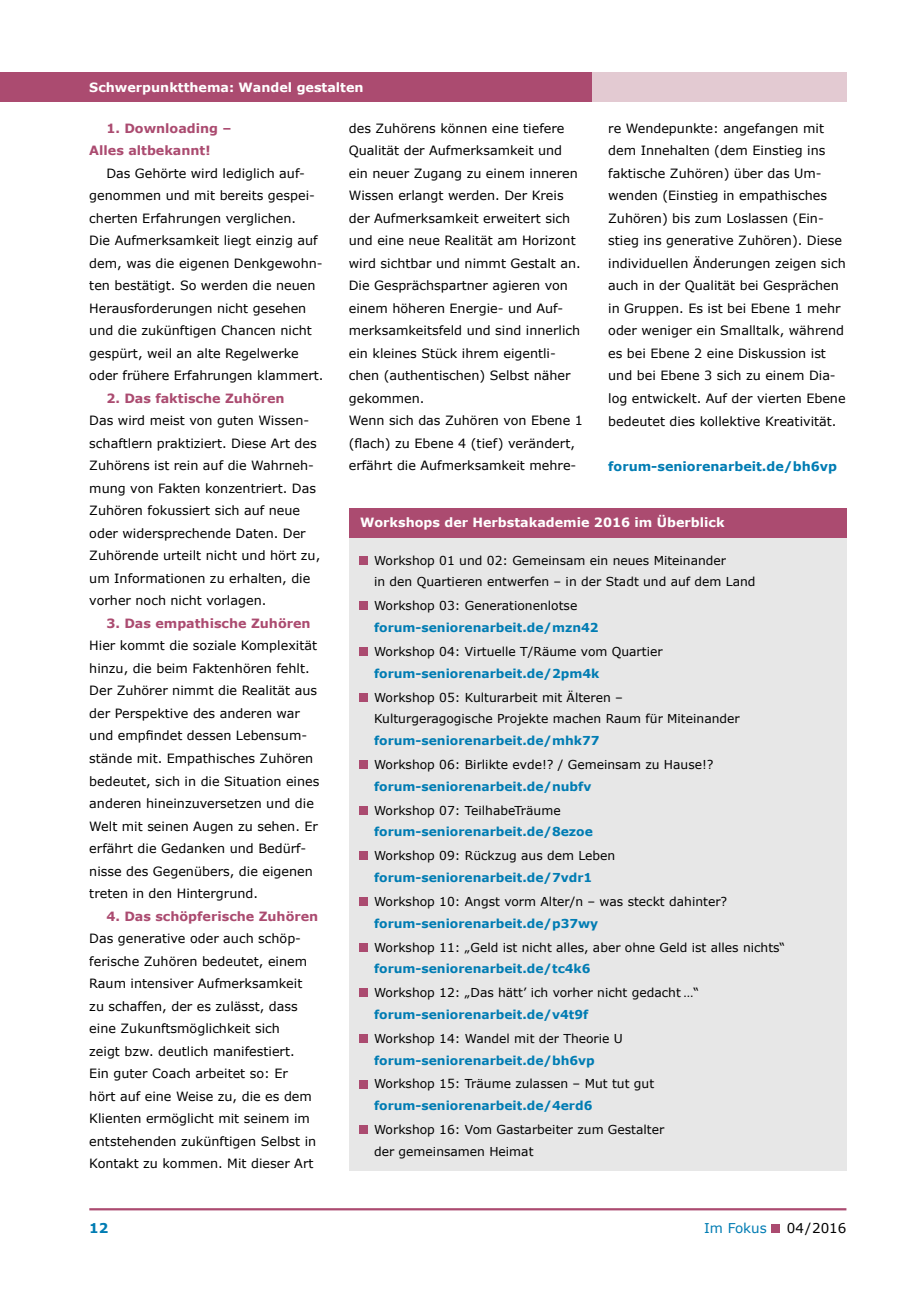
<style>
.page{position:relative;width:906px;height:1289px;background:#fff}
.page>*{position:absolute;margin:0;border:0;box-sizing:border-box;transform-origin:0 0}
.t1{font:13.5px "Verdana";color:#007cb3}
.t2{font:13.5px "Verdana";color:#000}
.t3{font:700 13.5px "Verdana";color:#007cb3}
.t4{font:12.75px/22.5px "Verdana";color:#000}
.t5{font:700 12.75px/22.5px "Verdana";color:#ab4b70}
.t6{font:700 12.75px "Verdana";color:#fff}
.t7{font:700 12.75px "Verdana";color:#007cb3}
.t8{font:12.3px/21.8px "Verdana";color:#000}
.t9{font:700 12.3px "Verdana";color:#007cb3}
</style>
<div class="page">
<div style="left:771px;top:1224px;width:9px;height:8px;background:#ab4b70"></div>
<hr style="left:89px;top:1208px;width:757px;height:2px;background:#ab4b70">
<div style="left:591px;top:72px;width:255px;height:30px;background:#e3cad2"></div>
<div style="left:0;top:72px;width:591px;height:30px;background:#ab4b70"></div>
<div style="left:349px;top:534px;width:497px;height:637px;background:#e7e7e7"></div>
<div style="left:349px;top:508px;width:497px;height:29px;background:#ab4b70"></div>
<div style="left:359px;top:556px;width:9px;height:8px;background:#ab4b70"></div>
<div style="left:359px;top:601px;width:9px;height:9px;background:#ab4b70"></div>
<div style="left:359px;top:647px;width:9px;height:9px;background:#ab4b70"></div>
<div style="left:359px;top:693px;width:9px;height:8px;background:#ab4b70"></div>
<div style="left:359px;top:760px;width:9px;height:9px;background:#ab4b70"></div>
<div style="left:359px;top:806px;width:9px;height:8px;background:#ab4b70"></div>
<div style="left:359px;top:851px;width:9px;height:9px;background:#ab4b70"></div>
<div style="left:359px;top:897px;width:9px;height:8px;background:#ab4b70"></div>
<div style="left:359px;top:943px;width:9px;height:8px;background:#ab4b70"></div>
<div style="left:359px;top:988px;width:9px;height:9px;background:#ab4b70"></div>
<div style="left:359px;top:1034px;width:9px;height:8px;background:#ab4b70"></div>
<div style="left:359px;top:1079px;width:9px;height:9px;background:#ab4b70"></div>
<div style="left:359px;top:1125px;width:9px;height:9px;background:#ab4b70"></div>
<hr style="left:905px;top:72px;width:1px;height:30px;background:#ab4b70">
<p class="t6" style="left:89px;top:79px;width:276px">Schwerpunktthema: Wandel gestalten</p>
<p class="t5" style="left:89px;top:117px;width:144px;text-indent:17px">1. Downloading –<br>Alles altbekannt!</p>
<p class="t4" style="left:89px;top:162px;width:236px;text-indent:17px">Das Gehörte wird lediglich auf&shy;genommen und mit bereits gespei&shy;cherten Erfahrungen verglichen.<br>Die Aufmerksamkeit liegt einzig auf dem, was die eigenen Denkgewohn&shy;ten bestätigt. So werden die neuen Herausforderungen nicht gesehen und die zukünftigen Chancen nicht gespürt, weil an alte Regelwerke oder frühere Erfahrungen klammert.</p>
<p class="t5" style="left:106px;top:387px;width:180px">2. Das faktische Zuhören</p>
<p class="t4" style="left:89px;top:409px;width:232px">Das wird meist von guten Wissen&shy;schaftlern praktiziert. Diese Art des Zuhörens ist rein auf die Wahrneh&shy;mung von Fakten konzentriert. Das Zuhören fokussiert sich auf neue oder widersprechende Daten. Der Zuhörende urteilt nicht und hört zu, um Informationen zu erhalten, die vorher noch nicht vorlagen.</p>
<p class="t5" style="left:106px;top:612px;width:206px">3. Das empathische Zuhören</p>
<p class="t4" style="left:89px;top:634px;width:232px">Hier kommt die soziale Komplexität hinzu, die beim Faktenhören fehlt.<br>Der Zuhörer nimmt die Realität aus der Perspektive des anderen war und empfindet dessen Lebensum&shy;stände mit. Empathisches Zuhören bedeutet, sich in die Situation eines anderen hineinzuversetzen und die Welt mit seinen Augen zu sehen. Er erfährt die Gedanken und Bedürf&shy;nisse des Gegenübers, die eigenen treten in den Hintergrund.</p>
<p class="t5" style="left:106px;top:904px;width:213px">4. Das schöpferische Zuhören</p>
<p class="t4" style="left:89px;top:927px;width:228px">Das generative oder auch schöp&shy;ferische Zuhören bedeutet, einem Raum intensiver Aufmerksamkeit zu schaffen, der es zulässt, dass eine Zukunftsmöglichkeit sich<br>zeigt bzw. deutlich manifestiert.<br>Ein guter Coach arbeitet so: Er hört auf eine Weise zu, die es dem Klienten ermöglicht mit seinem im entstehenden zukünftigen Selbst in Kontakt zu kommen. Mit dieser Art</p>
<p class="t4" style="left:349px;top:117px;width:236px">des Zuhörens können eine tiefere<br>Qualität der Aufmerksamkeit und ein neuer Zugang zu einem inneren<br>Wissen erlangt werden. Der Kreis der Aufmerksamkeit erweitert sich und eine neue Realität am Horizont wird sichtbar und nimmt Gestalt an.<br>Die Gesprächspartner agieren von einem höheren Energie- und Auf&shy;merksamkeitsfeld und sind innerlich ein kleines Stück ihrem eigentli&shy;chen (authentischen) Selbst näher gekommen.<br>Wenn sich das Zuhören von Ebene 1 (flach) zu Ebene 4 (tief) verändert, erfährt die Aufmerksamkeit mehre-</p>
<p class="t4" style="left:608px;top:117px;width:239px">re Wendepunkte: angefangen mit dem Innehalten (dem Einstieg ins faktische Zuhören) über das Um&shy;wenden (Einstieg in empathisches Zuhören) bis zum Loslassen (Ein&shy;stieg ins generative Zuhören). Diese individuellen Änderungen zeigen sich auch in der Qualität bei Gesprächen in Gruppen. Es ist bei Ebene 1 mehr oder weniger ein Smalltalk, während es bei Ebene 2 eine Diskussion ist und bei Ebene 3 sich zu einem Dia&shy;log entwickelt. Auf der vierten Ebene bedeutet dies kollektive Kreativität.</p>
<p class="t7" style="left:608px;top:457px;width:230px">forum-seniorenarbeit.de/bh6vp</p>
<p class="t6" style="left:360px;top:514px;width:366px">Workshops der Herbstakademie 2016 im Überblick</p>
<p class="t8" style="left:374px;top:549px;width:383px">Workshop 01 und 02: Gemeinsam ein neues Miteinander<br>in den Quartieren entwerfen – in der Stadt und auf dem Land</p>
<p class="t8" style="left:374px;top:595px;width:205px">Workshop 03: Generationenlotse</p>
<p class="t9" style="left:374px;top:619px;width:226px">forum-seniorenarbeit.de/mzn42</p>
<p class="t8" style="left:374px;top:640px;width:290px">Workshop 04: Virtuelle T/Räume vom Quartier</p>
<p class="t9" style="left:374px;top:665px;width:227px">forum-seniorenarbeit.de/2pm4k</p>
<p class="t8" style="left:374px;top:686px;width:367px">Workshop 05: Kulturarbeit mit Älteren –<br>Kulturgeragogische Projekte machen Raum für Miteinander</p>
<p class="t9" style="left:374px;top:732px;width:227px">forum-seniorenarbeit.de/mhk77</p>
<p class="t8" style="left:374px;top:753px;width:341px">Workshop 06: Birlikte evde!? / Gemeinsam zu Hause!?</p>
<p class="t9" style="left:374px;top:778px;width:219px">forum-seniorenarbeit.de/nubfv</p>
<p class="t8" style="left:374px;top:799px;width:188px">Workshop 07: TeilhabeTräume</p>
<p class="t9" style="left:374px;top:823px;width:220px">forum-seniorenarbeit.de/8ezoe</p>
<p class="t8" style="left:374px;top:845px;width:243px">Workshop 09: Rückzug aus dem Leben</p>
<p class="t9" style="left:374px;top:869px;width:220px">forum-seniorenarbeit.de/7vdr1</p>
<p class="t8" style="left:374px;top:890px;width:355px">Workshop 10: Angst vorm Alter/n – was steckt dahinter?</p>
<p class="t9" style="left:374px;top:915px;width:226px">forum-seniorenarbeit.de/p37wy</p>
<p class="t8" style="left:374px;top:936px;width:413px">Workshop 11: „Geld ist nicht alles, aber ohne Geld ist alles nichts“</p>
<p class="t9" style="left:374px;top:960px;width:218px">forum-seniorenarbeit.de/tc4k6</p>
<p class="t8" style="left:374px;top:982px;width:326px">Workshop 12: „Das hätt’ ich vorher nicht gedacht …“</p>
<p class="t9" style="left:374px;top:1006px;width:216px">forum-seniorenarbeit.de/v4t9f</p>
<p class="t8" style="left:374px;top:1027px;width:250px">Workshop 14: Wandel mit der Theorie U</p>
<p class="t9" style="left:374px;top:1052px;width:222px">forum-seniorenarbeit.de/bh6vp</p>
<p class="t8" style="left:374px;top:1073px;width:282px">Workshop 15: Träume zulassen – Mut tut gut</p>
<p class="t9" style="left:374px;top:1097px;width:220px">forum-seniorenarbeit.de/4erd6</p>
<p class="t8" style="left:374px;top:1118px;width:292px">Workshop 16: Vom Gastarbeiter zum Gestalter der gemeinsamen Heimat</p>
<p class="t3" style="left:89px;top:1219px;width:21px">12</p>
<p class="t1" style="left:704px;top:1219px;width:64px">Im Fokus</p>
<p class="t2" style="left:787px;top:1219px;width:61px">04/2016</p>
</div>
